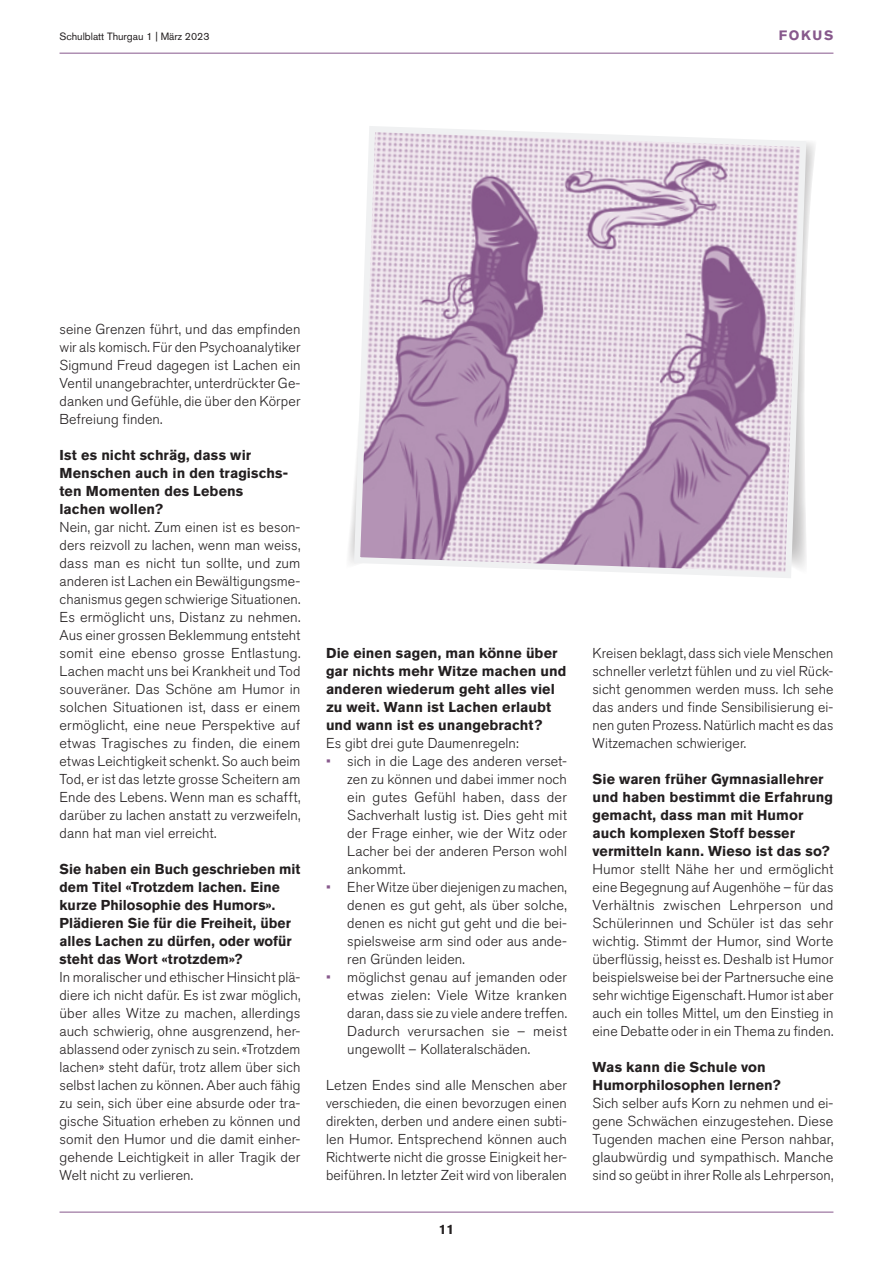
<style>
.page{position:relative;width:893px;height:1263px;background:#fff}
.page>*{position:absolute;margin:0;border:0;box-sizing:border-box;transform-origin:0 0}
.t1{font:300 14.25px/18px "Akzidenz Grotesk Pro";letter-spacing:.005em;color:#231f20;text-align:justify}
.t2{font:700 14.25px/18px "Akzidenz Grotesk Pro";letter-spacing:.005em;color:#231f20}
.t3{font:700 13.5px "Akzidenz Grotesk Pro";letter-spacing:.13em;color:#87588c}
.t4{font:700 13.5px "Akzidenz Grotesk Pro";color:#231f20}
.t5{font:10.5px "Akzidenz Grotesk Pro";color:#231f20}
.s1{color:#87588c}
</style>
<div class="page">
<svg style="left:351px;top:126px;width:458px;height:452px"></svg>
<hr style="left:60px;top:53px;width:773px;height:1px;background:#87588c">
<hr style="left:60px;top:1212px;width:773px;height:1px;background:#87588c">
<p class="t5" style="left:60px;top:29px;width:151px">Schulblatt Thurgau 1 | März 2023</p>
<p class="t3" style="left:779px;top:26px;width:56px">FOKUS</p>
<p class="t1" style="left:60px;top:320px;width:242px">seine Grenzen führt, und das empfinden wir als komisch. Für den Psychoanalytiker Sigmund Freud dagegen ist Lachen ein Ventil unangebrachter, unterdrückter Ge&shy;danken und Gefühle, die über den Körper Befreiung finden.</p>
<p class="t2" style="left:60px;top:446px;width:230px">Ist es nicht schräg, dass wir<br>Menschen auch in den tragischs&shy;ten Momenten des Lebens lachen wollen?</p>
<p class="t1" style="left:60px;top:518px;width:242px">Nein, gar nicht. Zum einen ist es beson&shy;ders reizvoll zu lachen, wenn man weiss, dass man es nicht tun sollte, und zum anderen ist Lachen ein Bewältigungsme&shy;chanismus gegen schwierige Situationen.<br>Es ermöglicht uns, Distanz zu nehmen.<br>Aus einer grossen Beklemmung entsteht somit eine ebenso grosse Entlastung.<br>Lachen macht uns bei Krankheit und Tod souveräner. Das Schöne am Humor in solchen Situationen ist, dass er einem ermöglicht, eine neue Perspektive auf etwas Tragisches zu finden, die einem etwas Leichtigkeit schenkt. So auch beim Tod, er ist das letzte grosse Scheitern am Ende des Lebens. Wenn man es schafft, darüber zu lachen anstatt zu verzweifeln, dann hat man viel erreicht.</p>
<p class="t2" style="left:60px;top:860px;width:242px">Sie haben ein Buch geschrieben mit dem Titel «Trotzdem lachen. Eine kurze Philosophie des Humors».<br>Plädieren Sie für die Freiheit, über alles Lachen zu dürfen, oder wofür steht das Wort «trotzdem»?</p>
<p class="t1" style="left:60px;top:968px;width:242px">In moralischer und ethischer Hinsicht plä&shy;diere ich nicht dafür. Es ist zwar möglich, über alles Witze zu machen, allerdings auch schwierig, ohne ausgrenzend, her&shy;ablassend oder zynisch zu sein. «Trotzdem lachen» steht dafür, trotz allem über sich selbst lachen zu können. Aber auch fähig zu sein, sich über eine absurde oder tra&shy;gische Situation erheben zu können und somit den Humor und die damit einher&shy;gehende Leichtigkeit in aller Tragik der Welt nicht zu verlieren.</p>
<p class="t2" style="left:326px;top:644px;width:242px">Die einen sagen, man könne über gar nichts mehr Witze machen und anderen wiederum geht alles viel zu weit. Wann ist Lachen erlaubt und wann ist es unangebracht?</p>
<p class="t1" style="left:326px;top:734px;width:194px">Es gibt drei gute Daumenregeln:</p>
<p class="t1" style="left:347px;top:752px;width:221px;text-indent:-21px"><span class="s1">•</span> sich in die Lage des anderen verset&shy;zen zu können und dabei immer noch ein gutes Gefühl haben, dass der Sachverhalt lustig ist. Dies geht mit der Frage einher, wie der Witz oder Lacher bei der anderen Person wohl ankommt.</p>
<p class="t1" style="left:347px;top:878px;width:221px;text-indent:-21px"><span class="s1">•</span> Eher Witze über diejenigen zu machen, denen es gut geht, als über solche, denen es nicht gut geht und die bei&shy;spielsweise arm sind oder aus ande&shy;ren Gründen leiden.</p>
<p class="t1" style="left:347px;top:968px;width:221px;text-indent:-21px"><span class="s1">•</span> möglichst genau auf jemanden oder etwas zielen: Viele Witze kranken daran, dass sie zu viele andere treffen.<br>Dadurch verursachen sie – meist ungewollt – Kollateralschäden.</p>
<p class="t1" style="left:326px;top:1076px;width:242px">Letzen Endes sind alle Menschen aber verschieden, die einen bevorzugen einen direkten, derben und andere einen subti&shy;len Humor. Entsprechend können auch Richtwerte nicht die grosse Einigkeit her&shy;beiführen. In letzter Zeit wird von liberalen</p>
<p class="t4" style="left:439px;top:1221px;width:17px">11</p>
<p class="t1" style="left:592px;top:644px;width:242px">Kreisen beklagt, dass sich viele Menschen schneller verletzt fühlen und zu viel Rück&shy;sicht genommen werden muss. Ich sehe das anders und finde Sensibilisierung ei&shy;nen guten Prozess. Natürlich macht es das Witzemachen schwieriger.</p>
<p class="t2" style="left:592px;top:770px;width:242px">Sie waren früher Gymnasiallehrer und haben bestimmt die Erfahrung gemacht, dass man mit Humor auch komplexen Stoff besser vermitteln kann. Wieso ist das so?</p>
<p class="t1" style="left:592px;top:860px;width:242px">Humor stellt Nähe her und ermöglicht eine Begegnung auf Augenhöhe – für das Verhältnis zwischen Lehrperson und Schülerinnen und Schüler ist das sehr wichtig. Stimmt der Humor, sind Worte überflüssig, heisst es. Deshalb ist Humor beispielsweise bei der Partnersuche eine sehr wichtige Eigenschaft. Humor ist aber auch ein tolles Mittel, um den Einstieg in eine Debatte oder in ein Thema zu finden.</p>
<p class="t2" style="left:592px;top:1058px;width:190px">Was kann die Schule von<br>Humorphilosophen lernen?</p>
<p class="t1" style="left:592px;top:1094px;width:242px">Sich selber aufs Korn zu nehmen und ei&shy;gene Schwächen einzugestehen. Diese Tugenden machen eine Person nahbar, glaubwürdig und sympathisch. Manche sind so geübt in ihrer Rolle als Lehrperson,</p>
</div>
